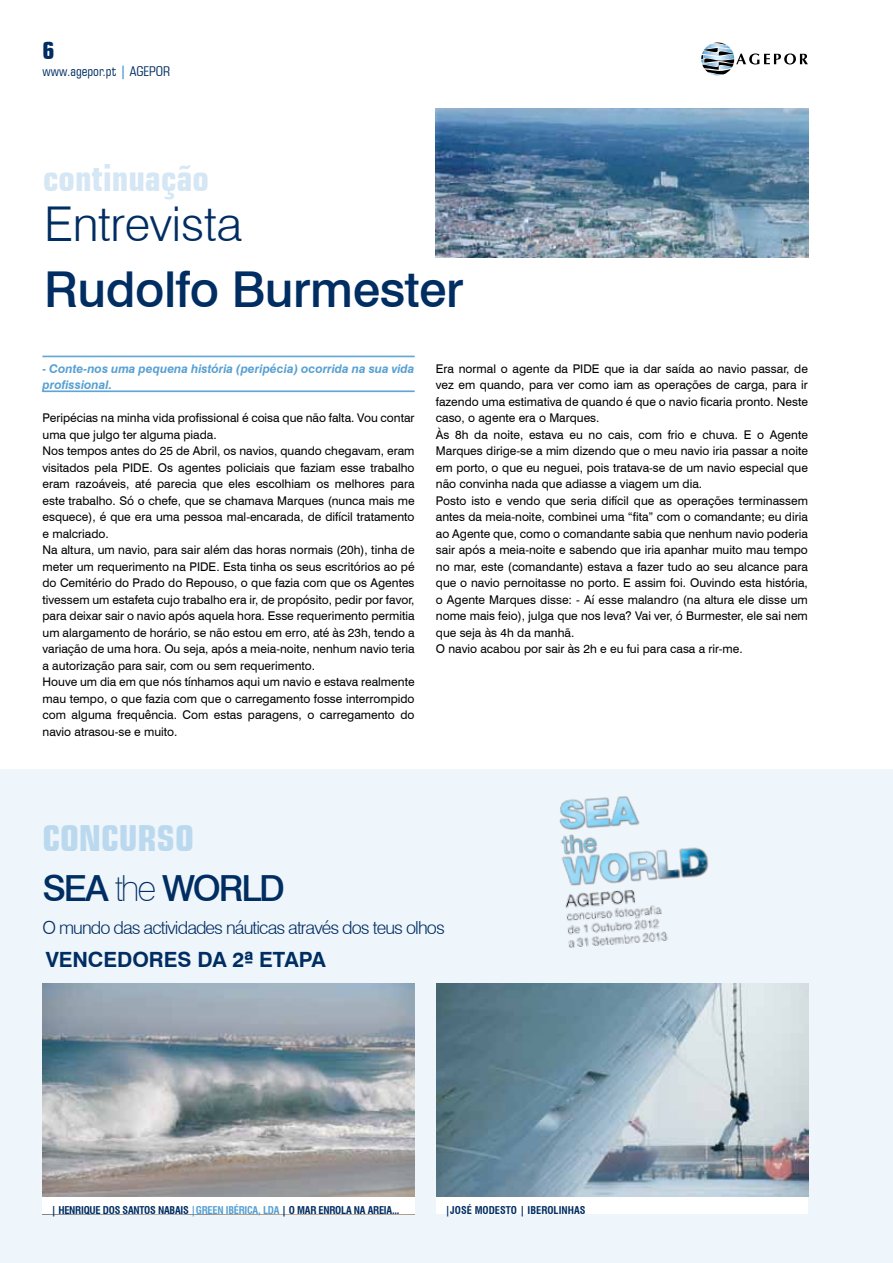
<style>
.page{position:relative;width:893px;height:1263px;background:#fff}
.page>*{position:absolute;margin:0;border:0;box-sizing:border-box;transform-origin:0 0}
.t1{font:500 49.5px "Swiss 721 BT";letter-spacing:-.01em;color:#002d62}
.t2{font:300 48px "Swiss 721 BT";letter-spacing:-.01em;color:#002d62}
.t3{font:500 36px "Swiss 721 BT";letter-spacing:-.06em;color:#002d62}
.t4{font:700 condensed 36px "Square 721 BT";color:#d5e7f4}
.t5{font:700 condensed 36px "Square 721 BT";color:#bbd9ee}
.t6{font:700 condensed 24px "Square 721 BT";color:#002d62}
.t7{font:700 21px "Swiss 721 BT";letter-spacing:-.005em;color:#002d62}
.t8{font:300 18px "Swiss 721 BT";letter-spacing:-.05em;color:#002d62}
.t9{font:condensed 13.5px "Square 721 BT";color:#002d62}
.t10{font:12px/16.5px "Swiss 721 BT";color:#000}
.t11{font:italic 700 12px/16.5px "Swiss 721 BT";color:#56a0d3}
.t12{font:700 condensed 10.5px "Swiss 721 BT";letter-spacing:-.025em;color:#002d62}
.t13{font:700 condensed 10.5px "Swiss 721 BT";color:#002d62}
.s1{font-weight:700;color:#56a0d3}
.s2{font-weight:100}
.s3{color:#56a0d3}
</style>
<div class="page">
<div style="left:0;top:769px;width:892px;height:494px;background:#eef5fb"></div>
<svg style="left:701px;top:43px;width:107px;height:32px"></svg>
<img style="left:559px;top:796px;width:150px;height:152px">
<img style="left:43px;top:983px;width:372px;height:215px">
<img style="left:437px;top:983px;width:372px;height:213px">
<div style="left:43px;top:1198px;width:372px;height:16px;background:#fff"></div>
<div style="left:437px;top:1198px;width:371px;height:16px;background:#fff"></div>
<hr style="left:43px;top:391px;width:372px;height:1px;background:#56a0d3">
<hr style="left:43px;top:356px;width:372px;height:1px;background:#56a0d3">
<img style="left:436px;top:109px;width:373px;height:148px">
<h3 class="t6" style="left:43px;top:36px;width:13px">6</h3>
<p class="t9" style="left:43px;top:63px;width:129px">www.agepor.pt <span class="s1">|</span> AGEPOR</p>
<h3 class="t4" style="left:43px;top:156px;width:167px">continuação</h3>
<h2 class="t2" style="left:44px;top:194px;width:200px">Entrevista</h2>
<h1 class="t1" style="left:44px;top:259px;width:421px">Rudolfo Burmester</h1>
<p class="t11" style="left:43px;top:360px;width:374px">- Conte-nos uma pequena história (peripécia) ocorrida na sua vida profissional.</p>
<p class="t10" style="left:43px;top:409px;width:374px">Peripécias na minha vida profissional é coisa que não falta. Vou contar uma que julgo ter alguma piada.<br>Nos tempos antes do 25 de Abril, os navios, quando chegavam, eram visitados pela PIDE. Os agentes policiais que faziam esse trabalho eram razoáveis, até parecia que eles escolhiam os melhores para este trabalho. Só o chefe, que se chamava Marques (nunca mais me esquece), é que era uma pessoa mal-encarada, de difícil tratamento e malcriado.<br>Na altura, um navio, para sair além das horas normais (20h), tinha de meter um requerimento na PIDE. Esta tinha os seus escritórios ao pé do Cemitério do Prado do Repouso, o que fazia com que os Agentes tivessem um estafeta cujo trabalho era ir, de propósito, pedir por favor, para deixar sair o navio após aquela hora. Esse requerimento permitia um alargamento de horário, se não estou em erro, até às 23h, tendo a variação de uma hora. Ou seja, após a meia-noite, nenhum navio teria a autorização para sair, com ou sem requerimento.<br>Houve um dia em que nós tínhamos aqui um navio e estava realmente mau tempo, o que fazia com que o carregamento fosse interrompido com alguma frequência. Com estas paragens, o carregamento do navio atrasou-se e muito.</p>
<p class="t10" style="left:436px;top:360px;width:374px">Era normal o agente da PIDE que ia dar saída ao navio passar, de vez em quando, para ver como iam as operações de carga, para ir fazendo uma estimativa de quando é que o navio ficaria pronto. Neste caso, o agente era o Marques.<br>Às 8h da noite, estava eu no cais, com frio e chuva. E o Agente Marques dirige-se a mim dizendo que o meu navio iria passar a noite em porto, o que eu neguei, pois tratava-se de um navio especial que não convinha nada que adiasse a viagem um dia.<br>Posto isto e vendo que seria difícil que as operações terminassem antes da meia-noite, combinei uma “fita” com o comandante; eu diria ao Agente que, como o comandante sabia que nenhum navio poderia sair após a meia-noite e sabendo que iria apanhar muito mau tempo no mar, este (comandante) estava a fazer tudo ao seu alcance para que o navio pernoitasse no porto. E assim foi. Ouvindo esta história, o Agente Marques disse: - Aí esse malandro (na altura ele disse um nome mais feio), julga que nos leva? Vai ver, ó Burmester, ele sai nem que seja às 4h da manhã.<br>O navio acabou por sair às 2h e eu fui para casa a rir-me.</p>
<h3 class="t5" style="left:43px;top:816px;width:153px">CONCURSO</h3>
<h3 class="t3" style="left:43px;top:866px;width:244px">SEA <span class="s2">the</span> WORLD</h3>
<h3 class="t8" style="left:43px;top:916px;width:404px">O mundo das actividades náuticas através dos teus olhos</h3>
<h3 class="t7" style="left:46px;top:946px;width:282px">VENCEDORES DA 2ª ETAPA</h3>
<p class="t12" style="left:51px;top:1204px;width:350px">| HENRIQUE DOS SANTOS NABAIS <span class="s3">|GREEN IBÉRICA, LDA</span> | O MAR ENROLA NA AREIA...</p>
<p class="t13" style="left:445px;top:1204px;width:142px">|JOSÉ MODESTO | IBEROLINHAS</p>
</div>
